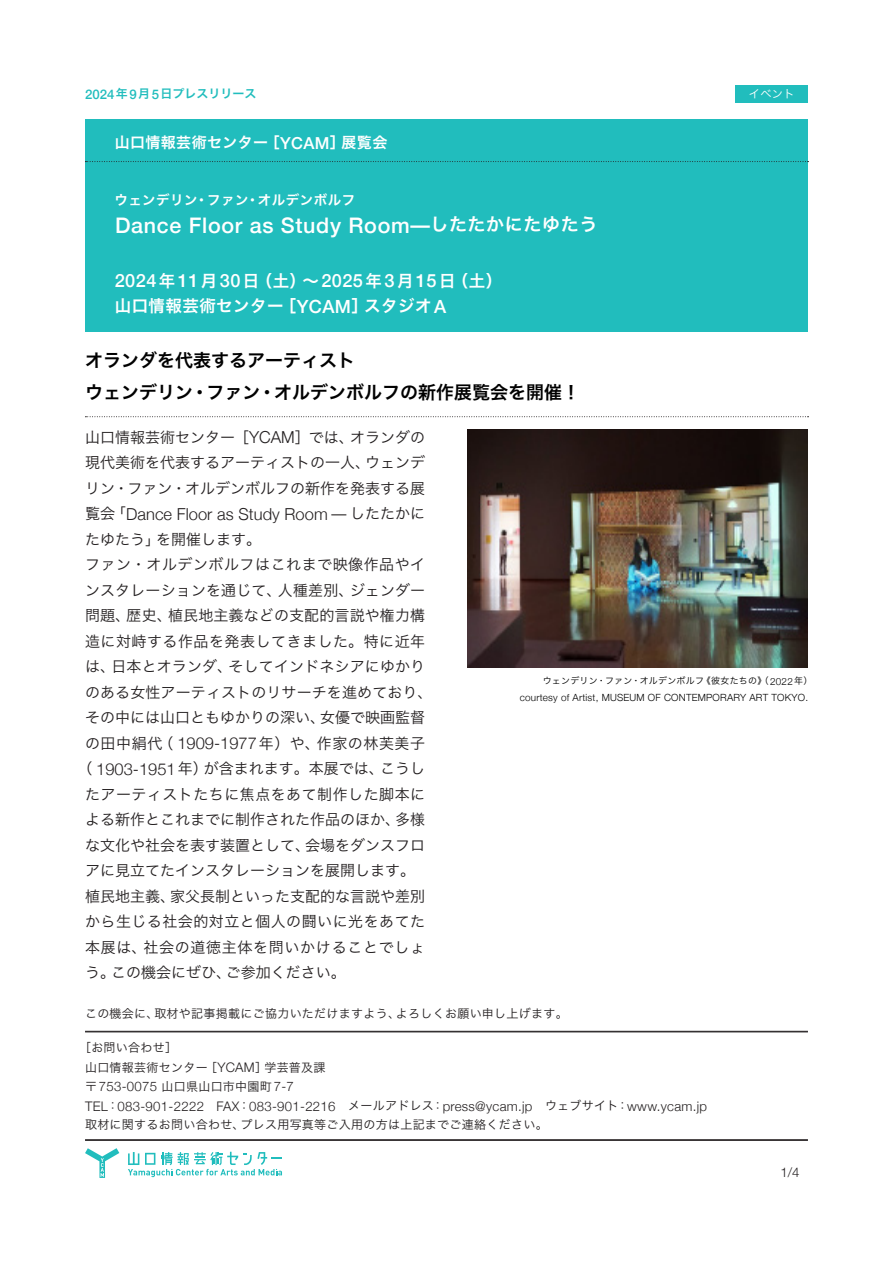
<style>
.page{position:relative;width:893px;height:1263px;background:#fff}
.page>*{position:absolute;margin:0;border:0;box-sizing:border-box;transform-origin:0 0}
.メイン_タイトル{font:500 21.45px "Helvetica Neue";letter-spacing:.03em;color:#fff}
.t1{font:500 18.15px "Helvetica Neue";letter-spacing:.025em;color:#fff}
.コピー{font:18px "Hira Kaku Pro W6";color:#000}
.本文_本文{font:300 16.5px "Helvetica Neue";color:#231f20}
.t2{font:16.5px "Hira Kaku Pro W6";letter-spacing:.025em;color:#fff}
.本文_本文-2{font:15px/25.5px "Hira Kaku Pro W3";letter-spacing:.01em;color:#231f20;text-align:justify}
.本文_本文-3{font:15px "Hira Kaku Pro W3";letter-spacing:.035em;color:#231f20}
.本文_本文-4{font:15px "Hira Kaku Pro W3";letter-spacing:.04em;color:#231f20}
.本文_本文-5{font:15px "Hira Kaku Pro W3";letter-spacing:.03em;color:#231f20}
.メイン_カテゴリ{font:15px "Hira Kaku Pro W6";letter-spacing:.025em;color:#fff}
.メイン_タイトル-2{font:13.5px "Hira Kaku Pro W6";letter-spacing:.035em;color:#fff}
.t3{font:300 13.2px/19.2px "Helvetica Neue";letter-spacing:.025em;color:#231f20}
.t4{font:12px/19.2px "Hira Kaku Pro W3";letter-spacing:.025em;color:#231f20}
.プレスリリース発行日{font:12px "Hira Kaku Pro W6";color:#21bdbd}
.カテゴリ{font:11.25px "Hira Kaku Pro W3";color:#fff}
.写真キャプション{font:300 9.9px "Helvetica Neue";letter-spacing:.025em;color:#000}
.写真キャプション-2{font:9px "Hira Kaku Pro W3";letter-spacing:.025em;color:#000}
.s1{font-family:"Helvetica Neue";font-weight:500;font-size:13.2px}
.s2{font-family:"Helvetica Neue";font-weight:500;font-size:16.5px}
.s3{font-family:"Hira Kaku Pro W6";font-weight:400;font-size:19.5px}
.s4{font-family:"Hira Kaku Pro W6";font-weight:400;font-size:18px}
.s5{font-family:"Hira Kaku Pro W6";font-weight:400;font-size:16.5px}
.s6{font-family:"Helvetica Neue";font-weight:500;font-size:18.15px}
.s7{font-family:"Helvetica Neue";font-weight:300;font-size:16.5px}
.s8{font-family:"Hira Kaku Pro W3";font-weight:400;font-size:15px}
.s9{font-family:"Helvetica Neue";font-weight:300;font-size:9.9px}
.s10{font-family:"Helvetica Neue";font-weight:300;font-size:13.2px}
.s11{font-family:"Hira Kaku Pro W3";font-weight:400;font-size:12px}
</style>
<div class="page">
<div style="left:85px;top:119px;width:723px;height:213px;background:#21bdbd"></div>
<svg style="left:85px;top:1148px;width:34px;height:30px"></svg>
<svg style="left:128px;top:1152px;width:154px;height:25px"></svg>
<hr style="left:85px;top:1031px;width:723px;height:1px;background:#231f20">
<hr style="left:85px;top:1032px;width:723px;height:1px;background:#231f20">
<hr style="left:85px;top:1139px;width:723px;height:1px;background:#231f20">
<hr style="left:85px;top:1140px;width:723px;height:1px;background:#231f20">
<svg style="left:85px;top:161px;width:723px;height:1px"></svg>
<svg style="left:85px;top:416px;width:723px;height:1px"></svg>
<div style="left:736px;top:85px;width:72px;height:17px;background:#21bdbd"></div>
<img style="left:468px;top:429px;width:340px;height:239px">
<p class="プレスリリース発行日" style="left:85px;top:83px;width:173px"><span class="s1">2024</span>年<span class="s1">9</span>月<span class="s1">5</span>日プレスリリース</p>
<p class="メイン_カテゴリ" style="left:115px;top:129px;width:274px">山口情報芸術センター［<span class="s2">YCAM</span>］展覧会</p>
<p class="メイン_タイトル-2" style="left:114px;top:188px;width:242px">ウェンデリン・ファン・オルデンボルフ</p>
<p class="メイン_タイトル" style="left:115px;top:208px;width:484px">Dance Floor as Study Room<span class="s3">̶</span><span class="s4">したたかにたゆたう</span></p>
<p class="t1" style="left:115px;top:266px;width:389px">2024<span class="s5">年</span>11<span class="s5">月</span>30<span class="s5">日（土）～</span>2025<span class="s5">年</span>3<span class="s5">月</span>15<span class="s5">日（土）</span></p>
<p class="t2" style="left:115px;top:291px;width:333px">山口情報芸術センター［<span class="s6">YCAM</span>］スタジオ<span class="s6">A</span></p>
<p class="カテゴリ" style="left:749px;top:84px;width:47px">イベント</p>
<p class="コピー" style="left:85px;top:344px;width:271px">オランダを代表するアーティスト</p>
<p class="コピー" style="left:85px;top:376px;width:496px">ウェンデリン・ファン・オルデンボルフの新作展覧会を開催！</p>
<p class="本文_本文-2" style="left:85px;top:423px;width:342px">山口情報芸術センター［<span class="s7">YCAM</span>］では、オランダの現代美術を代表するアーティストの一人、ウェンデリン・ファン・オルデンボルフの新作を発表する展</p>
<p class="本文_本文" style="left:85px;top:501px;width:342px"><span class="s8">覧会「</span>Dance Floor as Study Room <span class="s8">̶ したたかに</span></p>
<p class="本文_本文-2" style="left:85px;top:525px;width:178px">たゆたう」を開催します。</p>
<p class="本文_本文-3" style="left:85px;top:551px;width:342px">ファン・オルデンボルフはこれまで映像作品やイ</p>
<p class="本文_本文-2" style="left:85px;top:576px;width:342px">ンスタレーションを通じて、人種差別、ジェンダー</p>
<p class="本文_本文-2" style="left:85px;top:602px;width:342px">問題、歴史、植民地主義などの支配的言説や権力構</p>
<p class="本文_本文-3" style="left:85px;top:628px;width:342px">造に対峙する作品を発表してきました。特に近年</p>
<p class="本文_本文-2" style="left:85px;top:653px;width:342px">は、日本とオランダ、そしてインドネシアにゆかり</p>
<p class="本文_本文-2" style="left:85px;top:678px;width:349px">のある女性アーティストのリサーチを進めており、</p>
<p class="本文_本文-2" style="left:85px;top:704px;width:342px">その中には山口ともゆかりの深い、女優で映画監督</p>
<p class="本文_本文-4" style="left:85px;top:730px;width:342px">の田中絹代（ <span class="s7">1909-1977</span>年）や、作家の林芙美子</p>
<p class="本文_本文-2" style="left:78px;top:755px;width:349px">（ <span class="s7">1903-1951</span>年）が含まれます。本展では、こうし</p>
<p class="本文_本文-5" style="left:85px;top:781px;width:342px">たアーティストたちに焦点をあて制作した脚本に</p>
<p class="本文_本文-2" style="left:85px;top:806px;width:342px">よる新作とこれまでに制作された作品のほか、多様</p>
<p class="本文_本文-2" style="left:85px;top:831px;width:342px">な文化や社会を表す装置として、会場をダンスフロ</p>
<p class="本文_本文-2" style="left:85px;top:857px;width:331px">アに見立てたインスタレーションを展開します。</p>
<p class="本文_本文-2" style="left:85px;top:882px;width:342px">植民地主義、家父長制といった支配的な言説や差別から生じる社会的対立と個人の闘いに光をあてた本展は、社会の道徳主体を問いかけることでしょう。この機会にぜひ、ご参加ください。</p>
<p class="写真キャプション-2" style="left:543px;top:673px;width:271px">ウェンデリン・ファン・オルデンボルフ《彼女たちの》（<span class="s9">2022</span>年）</p>
<p class="写真キャプション" style="left:520px;top:690px;width:290px">courtesy of Artist, MUSEUM OF CONTEMPORARY ART TOKYO.</p>
<p class="t4" style="left:85px;top:1003px;width:484px">この機会に、取材や記事掲載にご協力いただけますよう、よろしくお願い申し上げます。</p>
<p class="t4" style="left:85px;top:1037px;width:242px;text-indent:-6px">［お問い合わせ］<br>山口情報芸術センター［<span class="s10">YCAM</span>］学芸普及課</p>
<p class="t3" style="left:85px;top:1076px;width:624px"><span class="s11">〒</span>753-0075 <span class="s11">山口県山口市中園町</span>7-7<br>TEL<span class="s11">：</span>083-901-2222 FAX<span class="s11">：</span>083-901-2216<span class="s11">　メールアドレス：</span>press@ycam.jp<span class="s11">　ウェブサイト：</span>www.ycam.jp</p>
<p class="t4" style="left:85px;top:1114px;width:464px">取材に関するお問い合わせ、プレス用写真等ご入用の方は上記までご連絡ください。</p>
<p class="t3" style="left:780px;top:1162px;width:21px">1/4</p>
</div>
